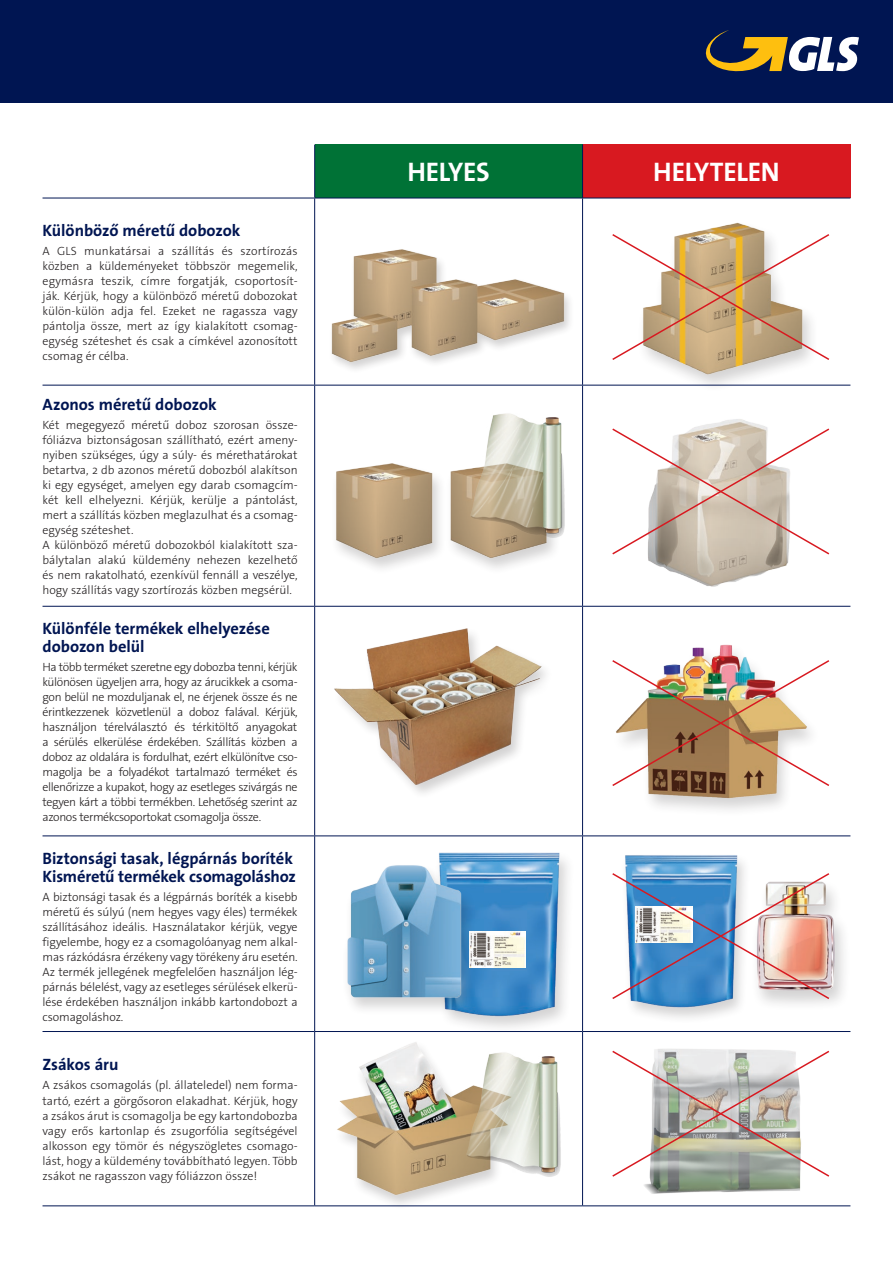
<style>
.page{position:relative;width:893px;height:1263px;background:#fff}
.page>*{position:absolute;margin:0;border:0;box-sizing:border-box;transform-origin:0 0}
.t1{font:700 27px "The Sans CE";letter-spacing:-.005em;color:#fff}
.t2{font:700 16.5px/18px "The Sans CE";letter-spacing:-.005em;color:#001552}
.t3{font:300 12px/15px "The Sans CE";color:#231f20;text-align:justify}
</style>
<div class="page">
<div style="left:0;top:0;width:893px;height:102px;background:#001552"></div>
<svg style="left:705px;top:30px;width:154px;height:42px"></svg>
<div style="left:315px;top:145px;width:268px;height:53px;background:#007236"></div>
<div style="left:583px;top:145px;width:267px;height:53px;background:#d81920"></div>
<hr style="left:314px;top:145px;width:1px;height:53px;background:#001552">
<hr style="left:582px;top:145px;width:1px;height:53px;background:#001552">
<hr style="left:43px;top:198px;width:272px;height:1px;background:#001552">
<hr style="left:315px;top:198px;width:268px;height:1px;background:#001552">
<hr style="left:314px;top:198px;width:1px;height:187px;background:#001552">
<hr style="left:583px;top:198px;width:267px;height:1px;background:#001552">
<hr style="left:582px;top:198px;width:1px;height:187px;background:#001552">
<hr style="left:43px;top:385px;width:272px;height:1px;background:#001552">
<hr style="left:315px;top:385px;width:268px;height:1px;background:#001552">
<hr style="left:314px;top:385px;width:1px;height:221px;background:#001552">
<hr style="left:583px;top:385px;width:267px;height:1px;background:#001552">
<hr style="left:582px;top:385px;width:1px;height:221px;background:#001552">
<hr style="left:43px;top:606px;width:272px;height:1px;background:#001552">
<hr style="left:315px;top:606px;width:268px;height:1px;background:#001552">
<hr style="left:314px;top:607px;width:1px;height:228px;background:#001552">
<hr style="left:583px;top:606px;width:267px;height:1px;background:#001552">
<hr style="left:582px;top:607px;width:1px;height:228px;background:#001552">
<hr style="left:43px;top:835px;width:272px;height:1px;background:#001552">
<hr style="left:315px;top:835px;width:268px;height:1px;background:#001552">
<hr style="left:314px;top:836px;width:1px;height:195px;background:#001552">
<hr style="left:583px;top:835px;width:267px;height:1px;background:#001552">
<hr style="left:582px;top:836px;width:1px;height:195px;background:#001552">
<hr style="left:43px;top:1031px;width:272px;height:1px;background:#001552">
<hr style="left:315px;top:1031px;width:268px;height:1px;background:#001552">
<hr style="left:314px;top:1032px;width:1px;height:173px;background:#001552">
<hr style="left:583px;top:1031px;width:267px;height:1px;background:#001552">
<hr style="left:582px;top:1032px;width:1px;height:173px;background:#001552">
<hr style="left:43px;top:1205px;width:272px;height:1px;background:#001552">
<hr style="left:315px;top:1205px;width:268px;height:1px;background:#001552">
<hr style="left:583px;top:1205px;width:267px;height:1px;background:#001552">
<img style="left:620px;top:222px;width:201px;height:164px">
<img style="left:336px;top:463px;width:216px;height:104px">
<img style="left:648px;top:644px;width:137px;height:165px">
<img style="left:334px;top:628px;width:212px;height:164px">
<img style="left:612px;top:836px;width:137px;height:182px">
<div style="left:433px;top:850px;width:142px;height:185px;background:#231f20;opacity:.2"></div>
<img style="left:425px;top:835px;width:148px;height:194px">
<div style="left:751px;top:879px;width:100px;height:132px;background:#231f20;opacity:.2"></div>
<img style="left:831px;top:879px;width:12px;height:120px">
<div style="left:341px;top:863px;width:135px;height:153px;background:#231f20;opacity:.2"></div>
<img style="left:341px;top:859px;width:129px;height:143px">
<img style="left:644px;top:1183px;width:157px;height:11px">
<img style="left:650px;top:1178px;width:151px;height:5px">
<img style="left:648px;top:419px;width:141px;height:168px">
<div style="left:333px;top:1041px;width:190px;height:169px;background:#231f20;opacity:.2"></div>
<img style="left:333px;top:1033px;width:190px;height:171px">
<img style="left:459px;top:1045px;width:102px;height:136px">
<img style="left:464px;top:413px;width:101px;height:129px">
<img style="left:470px;top:931px;width:56px;height:36px">
<img style="left:331px;top:249px;width:239px;height:116px">
<svg style="left:612px;top:233px;width:218px;height:128px"></svg>
<svg style="left:612px;top:427px;width:218px;height:129px"></svg>
<img style="left:612px;top:659px;width:218px;height:128px">
<img style="left:612px;top:872px;width:219px;height:128px">
<svg style="left:612px;top:1049px;width:218px;height:129px"></svg>
<h2 class="t2" style="left:43px;top:221px;width:200px">Különböző méretű dobozok</h2>
<p class="t3" style="left:43px;top:244px;width:257px">A GLS munkatársai a szállítás és szortírozás közben a küldeményeket többször megemelik, egymásra teszik, címre forgatják, csoportosít&shy;ják. Kérjük, hogy a különböző méretű dobozokat külön-külön adja fel. Ezeket ne ragassza vagy pántolja össze, mert az így kialakított csomag&shy;egység széteshet és csak a címkével azonosított csomag ér célba.</p>
<h2 class="t2" style="left:43px;top:395px;width:176px">Azonos méretű dobozok</h2>
<p class="t3" style="left:43px;top:418px;width:257px;text-align:left">Két megegyező méretű doboz szorosan össze&shy;fóliázva biztonságosan szállítható, ezért amen - nyiben szükséges, úgy a súly- és mérethatárokat betartva, 2 db azonos méretű dobozból alakítson ki egy egységet, amelyen egy darab csomagcím&shy;két kell elhelyezni. Kérjük, kerülje a pántolást, mert a szállítás közben meglazulhat és a csomag&shy;egység széteshet.<br>A különböző méretű dobozokból kialakított sza&shy;bálytalan alakú küldemény nehezen kezelhető és nem rakatolható, ezenkívül fennáll a veszélye, hogy szállítás vagy szortírozás közben megsérül.</p>
<h2 class="t2" style="left:43px;top:619px;width:229px">Különféle termékek elhelyezése dobozon belül</h2>
<p class="t3" style="left:43px;top:660px;width:257px">Ha több terméket szeretne egy dobozba tenni, kérjük különösen ügyeljen arra, hogy az árucikkek a csoma&shy;gon belül ne mozduljanak el, ne érjenek össze és ne érintkezzenek közvetlenül a doboz falával. Kérjük, használjon térelválasztó és térkitöltő anyagokat a sérülés elkerülése érdekében. Szállítás közben a doboz az oldalára is fordulhat, ezért elkülönítve cso&shy;magolja be a folyadékot tartalmazó terméket és ellenőrizze a kupakot, hogy az esetleges szivárgás ne tegyen kárt a többi termékben. Lehetőség szerint az azonos termékcsoportokat csomagolja össze.</p>
<h2 class="t2" style="left:43px;top:850px;width:255px">Biztonsági tasak, légpárnás boríték<br>Kisméretű termékek csomagoláshoz</h2>
<p class="t3" style="left:43px;top:890px;width:257px">A biztonsági tasak és a légpárnás boríték a kisebb méretű és súlyú (nem hegyes vagy éles) termékek szállításához ideális. Használatakor kérjük, vegye figyelembe, hogy ez a csomagolóanyag nem alkal&shy;mas rázkódásra érzékeny vagy törékeny áru esetén.<br>Az termék jellegének megfelelően használjon lég&shy;párnás bélelést, vagy az esetleges sérülések elkerü&shy;lése érdekében használjon inkább kartondobozt a csomagoláshoz.</p>
<h2 class="t2" style="left:43px;top:1056px;width:77px">Zsákos áru</h2>
<p class="t3" style="left:43px;top:1078px;width:257px">A zsákos csomagolás (pl. állateledel) nem forma&shy;tartó, ezért a görgősoron elakadhat. Kérjük, hogy a zsákos árut is csomagolja be egy kartondobozba vagy erős kartonlap és zsugorfólia segítségével alkosson egy tömör és négyszögletes csomago&shy;lást, hogy a küldemény továbbítható legyen. Több zsákot ne ragasszon vagy fóliázzon össze!</p>
<h1 class="t1" style="left:407px;top:157px;width:84px">HELYES</h1>
<h1 class="t1" style="left:653px;top:157px;width:128px">HELYTELEN</h1>
</div>
